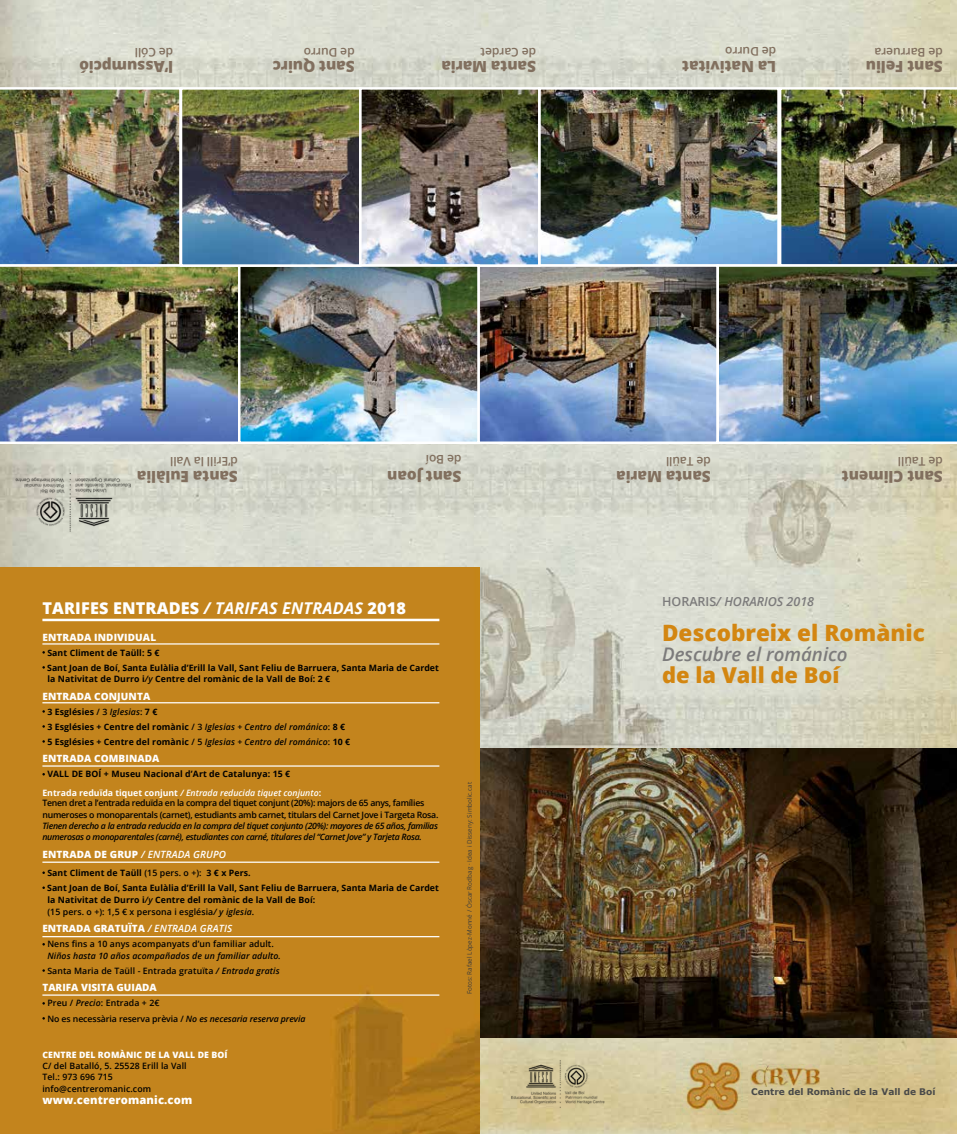
<style>
.page{position:relative;width:957px;height:1134px;background:#fff}
.page>*{position:absolute;margin:0;border:0;box-sizing:border-box;transform-origin:0 0}
.t1{font:800 22.5px "Open Sans";color:#d38611}
.t2{font:800 21.88px "Open Sans";color:#d38611}
.t3{font:italic 600 18.75px "Open Sans";color:#7c7b7b}
.t4{font:800 16.25px "Open Sans";letter-spacing:.01em;color:#fff}
.t5{font:800 15.5px "Open Sans";letter-spacing:-.01em;color:#816f5e}
.t6{font:italic 600 12.5px "Open Sans";color:#7c7b7b}
.t7{font:600 12px "Open Sans";letter-spacing:-.01em;color:#816f5e}
.t8{font:800 11.25px "Open Sans";letter-spacing:.01em;color:#fff}
.t9{font:800 10px "Open Sans";letter-spacing:.01em;color:#fff}
.t10{font:700 9.12px "Verdana";color:#4a4a49}
.t11{font:700 8.75px/15px "Open Sans";letter-spacing:.01em;color:#000}
.t12{font:italic 600 8.75px/11.2px "Open Sans";letter-spacing:-.035em;color:#000}
.t13{font:600 8.75px/11.2px "Open Sans";letter-spacing:-.03em;color:#000}
.t14{font:600 8.75px/11.2px "Open Sans";letter-spacing:.01em;color:#000}
.t15{font:italic 600 8.75px/15px "Open Sans";letter-spacing:.01em;color:#000}
.t16{font:600 8.75px/15.6px "Open Sans";letter-spacing:-.01em;color:#000}
.t17{font:800 8.75px "Open Sans";letter-spacing:.01em;color:#fff}
.t18{font:6.25px "Open Sans";letter-spacing:.01em;color:#3c3c3b}
.s1{font-weight:700;font-style:italic}
.s2{font-weight:600;font-style:italic}
.s3{font-weight:600}
.s4{color:#fff}
.s5{font-weight:600;font-style:italic;color:#fff}
.s6{font-style:normal}
.s7{font-style:italic}
</style>
<div class="page">
<img style="left:0;top:0;width:957px;height:1134px">
<div style="left:0;top:568px;width:479px;height:566px;background:#c3841d"></div>
<hr style="left:42px;top:936px;width:397px;height:1px;background:#fff">
<hr style="left:42px;top:994px;width:397px;height:2px;background:#fff">
<hr style="left:42px;top:861px;width:397px;height:2px;background:#fff">
<hr style="left:42px;top:702px;width:397px;height:1px;background:#fff">
<hr style="left:42px;top:765px;width:397px;height:2px;background:#fff">
<hr style="left:42px;top:643px;width:397px;height:1px;background:#fff">
<hr style="left:42px;top:619px;width:397px;height:2px;background:#fff">
<img style="left:680px;top:1059px;width:63px;height:55px">
<img style="left:750px;top:1064px;width:70px;height:23px">
<img style="left:511px;top:1059px;width:97px;height:51px">
<img style="left:480px;top:748px;width:477px;height:289px">
<img style="left:0;top:87px;width:238px;height:357px">
<img style="left:541px;top:90px;width:175px;height:174px">
<img style="left:480px;top:267px;width:236px;height:174px">
<div style="left:477px;top:264px;width:242px;height:180px;border:2px solid #fff"></div>
<img style="left:362px;top:90px;width:175px;height:174px">
<div style="left:359px;top:87px;width:181px;height:180px;border:2px solid #fff"></div>
<img style="left:241px;top:267px;width:236px;height:174px">
<div style="left:238px;top:264px;width:242px;height:180px;border:2px solid #fff"></div>
<img style="left:716px;top:87px;width:241px;height:357px">
<img style="left:11px;top:470px;width:120px;height:63px">
<img style="left:183px;top:90px;width:175px;height:174px">
<div style="left:180px;top:87px;width:181px;height:180px;border:2px solid #fff"></div>
<h3 class="t7" style="left:173px;top:60px;width:40px;rotate:-180deg">de Cóll</h3>
<h3 class="t5" style="left:173px;top:78px;width:96px;rotate:-180deg">l’Assumpció</h3>
<h3 class="t7" style="left:355px;top:60px;width:52px;rotate:-180deg">de Durro</h3>
<h3 class="t5" style="left:355px;top:78px;width:83px;rotate:-180deg">Sant Quirc</h3>
<h3 class="t7" style="left:536px;top:60px;width:57px;rotate:-180deg">de Cardet</h3>
<h3 class="t5" style="left:536px;top:78px;width:96px;rotate:-180deg">Santa Maria</h3>
<h3 class="t7" style="left:776px;top:59px;width:52px;rotate:-180deg">de Durro</h3>
<h3 class="t5" style="left:776px;top:78px;width:95px;rotate:-180deg">La Nativitat</h3>
<h3 class="t7" style="left:943px;top:60px;width:70px;rotate:-180deg">de Barruera</h3>
<h3 class="t5" style="left:943px;top:78px;width:78px;rotate:-180deg">Sant Feliu</h3>
<h3 class="t7" style="left:238px;top:470px;width:69px;rotate:-180deg">d’Erill la Vall</h3>
<h3 class="t5" style="left:238px;top:488px;width:102px;rotate:-180deg">Santa Eulàlia</h3>
<h3 class="t7" style="left:461px;top:468px;width:37px;rotate:-180deg">de Boí</h3>
<h3 class="t5" style="left:461px;top:488px;width:76px;rotate:-180deg">Sant Joan</h3>
<h3 class="t7" style="left:711px;top:470px;width:46px;rotate:-180deg">de Taüll</h3>
<h3 class="t5" style="left:711px;top:488px;width:96px;rotate:-180deg">Santa Maria</h3>
<h3 class="t7" style="left:943px;top:470px;width:46px;rotate:-180deg">de Taüll</h3>
<h3 class="t5" style="left:943px;top:488px;width:102px;rotate:-180deg">Sant Climent</h3>
<h3 class="t4" style="left:42px;top:596px;width:365px">TARIFES ENTRADES <span class="s1">/ TARIFAS ENTRADAS</span> 2018</h3>
<p class="t9" style="left:42px;top:629px;width:115px">ENTRADA INDIVIDUAL</p>
<p class="t11" style="left:47px;top:645px;width:393px">Sant Climent de Taüll: 5 €<br>Sant Joan de Boí, Santa Eulàlia d’Erill la Vall, Sant Feliu de Barruera, Santa Maria de Cardet</p>
<p class="t11" style="left:47px;top:671px;width:284px">la Nativitat de Durro i<span class="s2">/y</span> Centre del romànic de la Vall de Boí: 2 €</p>
<p class="t9" style="left:42px;top:688px;width:109px">ENTRADA CONJUNTA</p>
<p class="t11" style="left:47px;top:704px;width:304px">3 Esglésies <span class="s3">/ 3</span> <span class="s2">Iglesias</span><span class="s3">:</span> 7 €<br>3 Esglésies + Centre del romànic <span class="s3">/ 3</span> <span class="s2">Iglesias + Centro del románico</span><span class="s3">:</span> 8 €<br>5 Esglésies + Centre del romànic <span class="s3">/ 5</span> <span class="s2">Iglesias + Centro del románico</span><span class="s3">:</span> 10 €</p>
<p class="t9" style="left:42px;top:751px;width:119px">ENTRADA COMBINADA</p>
<p class="t11" style="left:42px;top:765px;width:280px;line-height:18.4px;text-indent:5px">VALL DE BOÍ + Museu Nacional d’Art de Catalunya: 15 €<br><span class="s4">Entrada reduïda tiquet conjunt</span> <span class="s5">/ Entrada reducida tiquet conjunto</span><span class="s4">:</span></p>
<p class="t13" style="left:42px;top:797px;width:397px">Tenen dret a l’entrada reduïda en la compra del tiquet conjunt (20%): majors de 65 anys, famílies numeroses o monoparentals (carnet), estudiants amb carnet, titulars del Carnet Jove i Targeta Rosa.</p>
<p class="t12" style="left:42px;top:820px;width:397px">Tienen derecho a la entrada reducida en la compra del tiquet conjunto (20%): mayores de 65 años, familias numerosas o monoparentales (carné), estudiantes con carné, titulares del “Carnet Jove” y Tarjeta Rosa.</p>
<p class="t9" style="left:42px;top:847px;width:185px">ENTRADA DE GRUP <span class="s2">/ ENTRADA GRUPO</span></p>
<p class="t11" style="left:47px;top:865px;width:393px">Sant Climent de Taüll <span class="s3">(15 pers. o +):</span> 3 € x Pers.<br>Sant Joan de Boí, Santa Eulàlia d’Erill la Vall, Sant Feliu de Barruera, Santa Maria de Cardet</p>
<p class="t11" style="left:47px;top:894px;width:269px;line-height:11.2px">la Nativitat de Durro i<span class="s2">/y</span> Centre del romànic de la Vall de Boí: <span class="s3">(15 pers. o +): 1,5 € x persona i església</span><span class="s2">/ y iglesia</span><span class="s3">.</span></p>
<p class="t9" style="left:42px;top:921px;width:191px">ENTRADA GRATUÏTA <span class="s2">/ ENTRADA GRATIS</span></p>
<p class="t14" style="left:47px;top:938px;width:228px">Nens fins a 10 anys acompanyats d’un familiar adult.</p>
<p class="t15" style="left:47px;top:948px;width:235px">Niños hasta 10 años acompañados de un familiar adulto.<br><span class="s6">Santa Maria de Taüll - Entrada gratuïta</span> / Entrada gratis</p>
<p class="t9" style="left:42px;top:980px;width:116px">TARIFA VISITA GUIADA</p>
<p class="t16" style="left:47px;top:995px;width:260px">Preu / <span class="s7">Precio</span>: Entrada + 2€<br>No es necessària reserva prèvia / <span class="s7">No es necesaria reserva previa</span></p>
<p class="t17" style="left:42px;top:1048px;width:187px">CENTRE DEL ROMÀNIC DE LA VALL DE BOÍ</p>
<p class="t14" style="left:42px;top:1060px;width:146px">C/ del Batalló, 5. 25528 Erill la Vall<br>Tel.: 973 696 715 info@centreromanic.com</p>
<p class="t8" style="left:42px;top:1091px;width:151px">www.centreromanic.com</p>
<p class="t18" style="left:465px;top:994px;width:214px;rotate:-90deg">Fotos: Rafael Lòpez-Monné / Óscar Rodbag · Idea i Disseny: Simbolic.cat</p>
<h3 class="t6" style="left:662px;top:593px;width:154px"><span class="s6">HORARIS</span>/ HORARIOS 2018</h3>
<h1 class="t1" style="left:662px;top:616px;width:264px">Descobreix el Romànic</h1>
<h3 class="t3" style="left:662px;top:641px;width:187px">Descubre el románico</h3>
<h2 class="t2" style="left:662px;top:658px;width:179px">de la Vall de Boí</h2>
<p class="t10" style="left:751px;top:1086px;width:186px">Centre del Romànic de la Vall de Boí</p>
</div>
